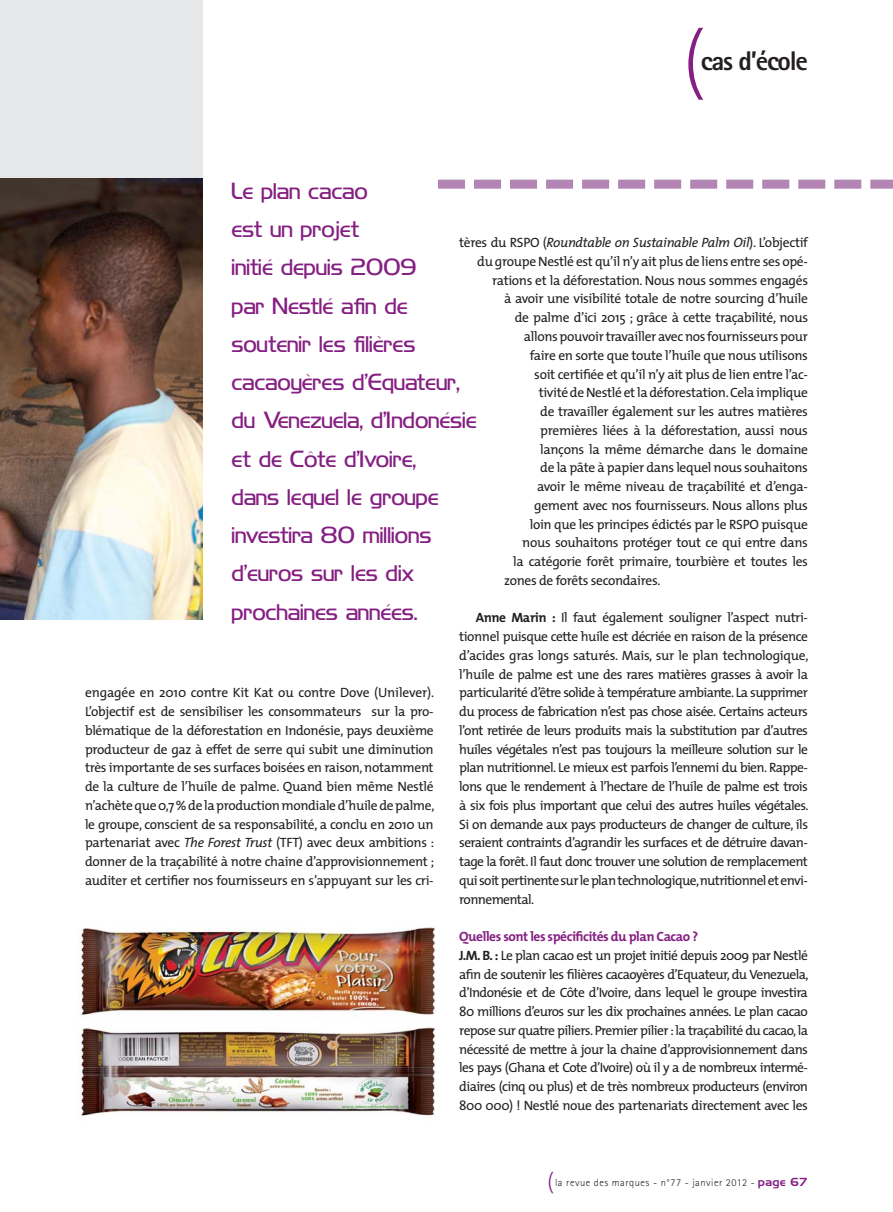
<style>
.page{position:relative;width:893px;height:1212px;background:#fff}
.page>*{position:absolute;margin:0;border:0;box-sizing:border-box;transform-origin:0 0}
.t1{font:300 75px "The Mix";color:#851f82}
.t2{font:800 27px "Rotis Sans Serif";letter-spacing:-.05em;color:#231f20}
.t3{font:21px/38.2px "Hancock Park Light Laser";color:#851f82}
.t4{font:13.5px/18.8px "The Mix";letter-spacing:-.025em;color:#231f20;text-align:justify}
.t5{font:13.5px/18.8px "The Mix";letter-spacing:-.045em;color:#231f20}
.t6{font:italic 13.5px "The Mix";letter-spacing:-.025em;color:#231f20}
.t7{font:300 10.5px "Rotis Sans Serif";letter-spacing:.05em;color:#231f20}
.s1{font-style:normal}
.s2{font-weight:700}
.s3{font-weight:700;color:#851f82}
.s4{font-style:italic}
.s5{font-family:"The Mix";font-size:22.5px;color:#851f82}
.s6{font-family:"Hancock Park Laser";font-weight:400;color:#851f82}
</style>
<div class="page">
<div style="left:0;top:0;width:202px;height:393px;background:#e6e7e8"></div>
<svg style="left:438px;top:180px;width:455px;height:9px"></svg>
<img style="left:0;top:179px;width:202px;height:440px">
<img style="left:80px;top:927px;width:356px;height:189px">
<h1 class="t1" style="left:682px;top:31px;width:24px">(</h1>
<h2 class="t2" style="left:701px;top:52px;width:108px">cas d’école</h2>
<p class="t3" style="left:232px;top:174px;width:247px">Le plan cacao<br>est un projet<br>initié depuis 2009<br>par Nestlé afin de soutenir les filières cacaoyères d’Equateur, du Venezuela, d’Indonésie et de Côte d’Ivoire,<br>dans lequel le groupe investira 80 millions d’euros sur les dix prochaines années.</p>
<p class="t6" style="left:459px;top:237px;width:350px"><span class="s1">tères du RSPO (</span>Roundtable on Sustainable Palm Oil<span class="s1">). L’objectif</span></p>
<p class="t4" style="left:477px;top:253px;width:332px">du groupe Nestlé est qu’il n’y ait plus de liens entre ses opé-</p>
<p class="t4" style="left:492px;top:272px;width:317px">rations et la déforestation. Nous nous sommes engagés</p>
<p class="t4" style="left:504px;top:290px;width:305px">à avoir une visibilité totale de notre sourcing d’huile</p>
<p class="t4" style="left:515px;top:309px;width:295px">de palme d’ici 2015 ; grâce à cette traçabilité, nous</p>
<p class="t4" style="left:524px;top:328px;width:286px">allons pouvoir travailler avec nos fournisseurs pour</p>
<p class="t4" style="left:530px;top:347px;width:280px">faire en sorte que toute l’huile que nous utilisons</p>
<p class="t4" style="left:534px;top:366px;width:275px">soit certifiée et qu’il n’y ait plus de lien entre l’ac-</p>
<p class="t4" style="left:539px;top:384px;width:271px">tivité de Nestlé et la déforestation. Cela implique</p>
<p class="t4" style="left:540px;top:403px;width:269px">de travailler également sur les autres matières</p>
<p class="t4" style="left:540px;top:422px;width:269px">premières liées à la déforestation, aussi nous</p>
<p class="t4" style="left:540px;top:441px;width:269px">lançons la même démarche dans le domaine</p>
<p class="t4" style="left:540px;top:459px;width:269px">de la pâte à papier dans lequel nous souhaitons</p>
<p class="t4" style="left:537px;top:478px;width:272px">avoir le même niveau de traçabilité et d’enga-</p>
<p class="t4" style="left:534px;top:497px;width:275px">gement avec nos fournisseurs. Nous allons plus</p>
<p class="t4" style="left:530px;top:516px;width:280px">loin que les principes édictés par le RSPO puisque</p>
<p class="t4" style="left:522px;top:534px;width:287px">nous souhaitons protéger tout ce qui entre dans</p>
<p class="t4" style="left:513px;top:553px;width:296px">la catégorie forêt primaire, tourbière et toutes les</p>
<p class="t4" style="left:504px;top:572px;width:158px">zones de forêts secondaires.</p>
<p class="t4" style="left:459px;top:609px;width:351px;text-indent:16px"><span class="s2">Anne Marin :</span> Il faut également souligner l’aspect nutri&shy;tionnel puisque cette huile est décriée en raison de la présence d’acides gras longs saturés. Mais, sur le plan technologique, l’huile de palme est une des rares matières grasses à avoir la particularité d’être solide à température ambiante. La supprimer du process de fabrication n’est pas chose aisée. Certains acteurs l’ont retirée de leurs produits mais la substitution par d’autres huiles végétales n’est pas toujours la meilleure solution sur le plan nutritionnel. Le mieux est parfois l’ennemi du bien. Rappe&shy;lons que le rendement à l’hectare de l’huile de palme est trois à six fois plus important que celui des autres huiles végétales.<br>Si on demande aux pays producteurs de changer de culture, ils seraient contraints d’agrandir les surfaces et de détruire davan&shy;tage la forêt. Il faut donc trouver une solution de remplacement qui soit pertinente sur le plan technologique,nutritionnel et envi&shy;ronnemental.</p>
<p class="t5" style="left:459px;top:928px;width:351px"><span class="s3">Quelles sont les spécificités du plan Cacao ?<br></span><span class="s2">J.M. B. :</span> Le plan cacao est un projet initié depuis 2009 par Nestlé afin de soutenir les filières cacaoyères d’Equateur, du Venezuela, d’Indonésie et de Côte d’Ivoire, dans lequel le groupe investira 80 millions d’euros sur les dix prochaines années. Le plan cacao repose sur quatre piliers. Premier pilier : la traçabilité du cacao, la nécessité de mettre à jour la chaine d’approvisionnement dans les pays (Ghana et Cote d’Ivoire) où il y a de nombreux intermé&shy;diaires (cinq ou plus) et de très nombreux producteurs (environ 800 000) ! Nestlé noue des partenariats directement avec les</p>
<p class="t4" style="left:85px;top:684px;width:351px">engagée en 2010 contre Kit Kat ou contre Dove (Unilever).<br>L’objectif est de sensibiliser les consommateurs sur la pro&shy;blématique de la déforestation en Indonésie, pays deuxième producteur de gaz à effet de serre qui subit une diminution très importante de ses surfaces boisées en raison, notamment de la culture de l’huile de palme. Quand bien même Nestlé n’achète que 0,7 % de la production mondiale d’huile de palme, le groupe, conscient de sa responsabilité, a conclu en 2010 un partenariat avec <span class="s4">The Forest Trust</span> (TFT) avec deux ambitions : donner de la traçabilité à notre chaine d’approvisionnement ; auditer et certifier nos fournisseurs en s’appuyant sur les cri-</p>
<p class="t7" style="left:547px;top:1179px;width:262px"><span class="s5">(</span>la revue des marques - n°77 - janvier 2012 - <span class="s6">page 67</span></p>
</div>
